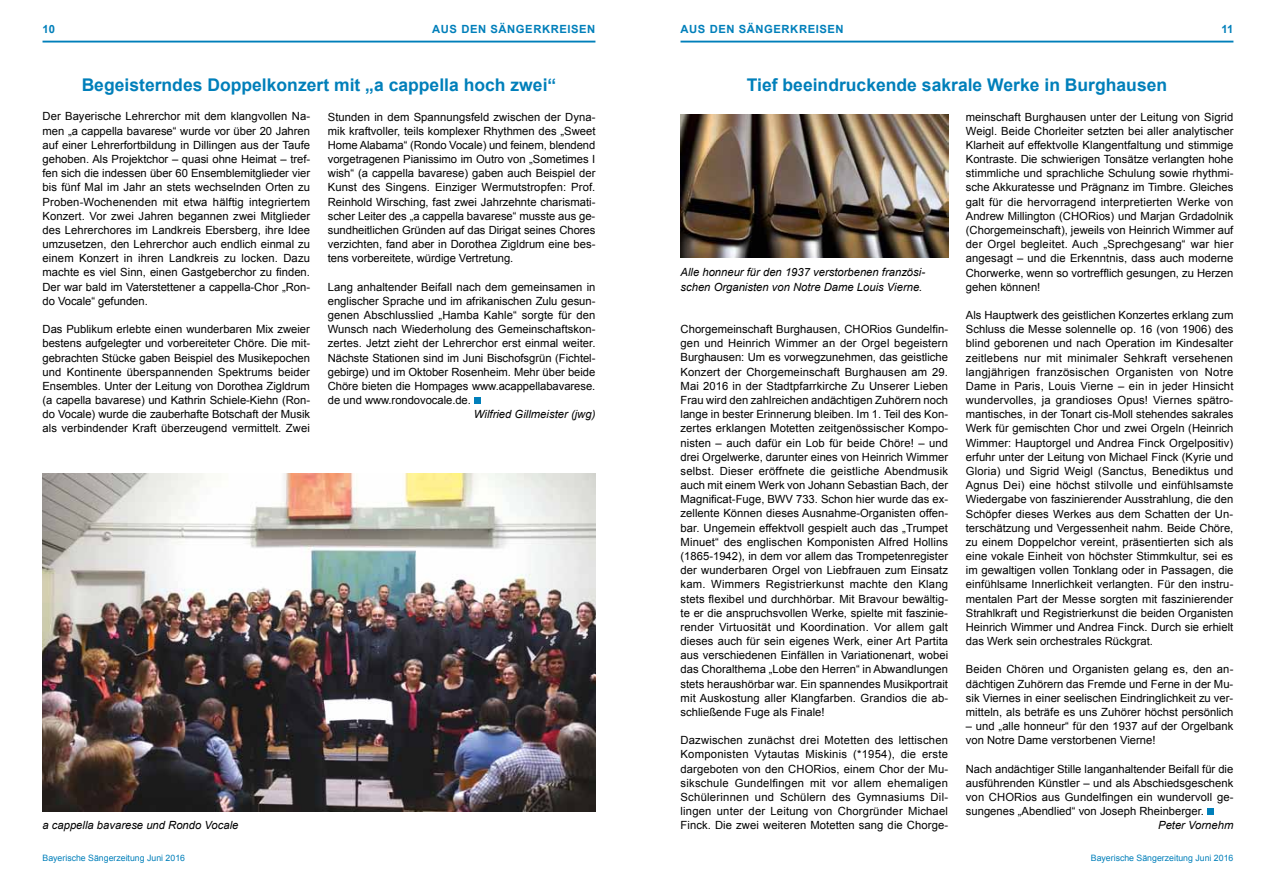
<style>
.page{position:relative;width:1276px;height:886px;background:#fff}
.page>*{position:absolute;margin:0;border:0;box-sizing:border-box;transform-origin:0 0}
.t1{font:700 17.5px "Arial";color:#007fba}
.t2{font:11.25px/14.1px "Arial";color:#000;text-align:justify}
.t3{font:italic 11.25px/14.1px "Arial";color:#000}
.t4{font:700 11.25px "Arial";letter-spacing:.05em;color:#007fba}
.t5{font:8.75px "Arial";color:#007fba}
</style>
<div class="page">
<hr style="left:43px;top:41px;width:552px;height:2px;background:#007fba">
<hr style="left:680px;top:41px;width:553px;height:2px;background:#007fba">
<div style="left:474px;top:397px;width:6px;height:7px;background:#007fba"></div>
<img style="left:43px;top:473px;width:552px;height:338px">
<div style="left:1207px;top:808px;width:6px;height:7px;background:#007fba"></div>
<img style="left:680px;top:114px;width:268px;height:144px">
<p class="t4" style="left:43px;top:22px;width:14px">10</p>
<p class="t4" style="left:432px;top:22px;width:165px">AUS DEN SÄNGERKREISEN</p>
<p class="t4" style="left:680px;top:22px;width:165px">AUS DEN SÄNGERKREISEN</p>
<p class="t4" style="left:1221px;top:22px;width:13px">11</p>
<h1 class="t1" style="left:82px;top:73px;width:476px">Begeisterndes Doppelkonzert mit „a cappella hoch zwei“</h1>
<p class="t2" style="left:43px;top:110px;width:269px">Der Bayerische Lehrerchor mit dem klangvollen Na&shy;men „a cappella bavarese“ wurde vor über 20 Jahren auf einer Lehrerfortbildung in Dillingen aus der Taufe gehoben. Als Projektchor – quasi ohne Heimat – tref&shy;fen sich die indessen über 60 Ensemblemitglieder vier bis fünf Mal im Jahr an stets wechselnden Orten zu Proben-Wochenenden mit etwa hälftig integriertem Konzert. Vor zwei Jahren begannen zwei Mitglieder des Lehrerchores im Landkreis Ebersberg, ihre Idee umzusetzen, den Lehrerchor auch endlich einmal zu einem Konzert in ihren Landkreis zu locken. Dazu machte es viel Sinn, einen Gastgeberchor zu finden.<br>Der war bald im Vaterstettener a cappella-Chor „Ron&shy;do Vocale“ gefunden.</p>
<p class="t2" style="left:43px;top:322px;width:269px">Das Publikum erlebte einen wunderbaren Mix zweier bestens aufgelegter und vorbereiteter Chöre. Die mit&shy;gebrachten Stücke gaben Beispiel des Musikepochen und Kontinente überspannenden Spektrums beider Ensembles. Unter der Leitung von Dorothea Zigldrum (a capella bavarese) und Kathrin Schiele-Kiehn (Ron&shy;do Vocale) wurde die zauberhafte Botschaft der Musik als verbindender Kraft überzeugend vermittelt. Zwei</p>
<p class="t2" style="left:328px;top:110px;width:269px">Stunden in dem Spannungsfeld zwischen der Dyna&shy;mik kraftvoller, teils komplexer Rhythmen des „Sweet Home Alabama“ (Rondo Vocale) und feinem, blendend vorgetragenen Pianissimo im Outro von „Sometimes I wish“ (a cappella bavarese) gaben auch Beispiel der Kunst des Singens. Einziger Wermutstropfen: Prof.<br>Reinhold Wirsching, fast zwei Jahrzehnte charismati&shy;scher Leiter des „a cappella bavarese“ musste aus ge&shy;sundheitlichen Gründen auf das Dirigat seines Chores verzichten, fand aber in Dorothea Zigldrum eine bes&shy;tens vorbereitete, würdige Vertretung.</p>
<p class="t2" style="left:328px;top:280px;width:269px">Lang anhaltender Beifall nach dem gemeinsamen in englischer Sprache und im afrikanischen Zulu gesun&shy;genen Abschlusslied „Hamba Kahle“ sorgte für den Wunsch nach Wiederholung des Gemeinschaftskon&shy;zertes. Jetzt zieht der Lehrerchor erst einmal weiter.<br>Nächste Stationen sind im Juni Bischofsgrün (Fichtel&shy;gebirge) und im Oktober Rosenheim. Mehr über beide Chöre bieten die Hompages www.acappellabavarese. de und www.rondovocale.de.</p>
<p class="t3" style="left:474px;top:407px;width:123px">Wilfried Gillmeister (jwg)</p>
<p class="t3" style="left:43px;top:818px;width:197px">a cappella bavarese und Rondo Vocale</p>
<h1 class="t1" style="left:747px;top:73px;width:422px">Tief beeindruckende sakrale Werke in Burghausen</h1>
<p class="t3" style="left:680px;top:266px;width:246px">Alle honneur für den 1937 verstorbenen französi&shy;schen Organisten von Notre Dame Louis Vierne.</p>
<p class="t2" style="left:680px;top:322px;width:269px">Chorgemeinschaft Burghausen, CHORios Gundelfin&shy;gen und Heinrich Wimmer an der Orgel begeistern Burghausen: Um es vorwegzunehmen, das geistliche Konzert der Chorgemeinschaft Burghausen am 29.<br>Mai 2016 in der Stadtpfarrkirche Zu Unserer Lieben Frau wird den zahlreichen andächtigen Zuhörern noch lange in bester Erinnerung bleiben. Im 1. Teil des Kon&shy;zertes erklangen Motetten zeitgenössischer Kompo&shy;nisten – auch dafür ein Lob für beide Chöre! – und drei Orgelwerke, darunter eines von Heinrich Wimmer selbst. Dieser eröffnete die geistliche Abendmusik auch mit einem Werk von Johann Sebastian Bach, der Magnificat-Fuge, BWV 733. Schon hier wurde das ex&shy;zellente Können dieses Ausnahme-Organisten offen&shy;bar. Ungemein effektvoll gespielt auch das „Trumpet Minuet“ des englischen Komponisten Alfred Hollins (1865-1942), in dem vor allem das Trompetenregister der wunderbaren Orgel von Liebfrauen zum Einsatz kam. Wimmers Registrierkunst machte den Klang stets flexibel und durchhörbar. Mit Bravour bewältig&shy;te er die anspruchsvollen Werke, spielte mit faszinie&shy;render Virtuosität und Koordination. Vor allem galt dieses auch für sein eigenes Werk, einer Art Partita aus verschiedenen Einfällen in Variationenart, wobei das Choralthema „Lobe den Herren“ in Abwandlungen stets heraushörbar war. Ein spannendes Musikportrait mit Auskostung aller Klangfarben. Grandios die ab&shy;schließende Fuge als Finale!</p>
<p class="t2" style="left:680px;top:733px;width:269px">Dazwischen zunächst drei Motetten des lettischen Komponisten Vytautas Miskinis (*1954), die erste dargeboten von den CHORios, einem Chor der Mu&shy;sikschule Gundelfingen mit vor allem ehemaligen Schülerinnen und Schülern des Gymnasiums Dil&shy;lingen unter der Leitung von Chorgründer Michael Finck. Die zwei weiteren Motetten sang die Chorge-</p>
<p class="t2" style="left:966px;top:110px;width:269px">meinschaft Burghausen unter der Leitung von Sigrid Weigl. Beide Chorleiter setzten bei aller analytischer Klarheit auf effektvolle Klangentfaltung und stimmige Kontraste. Die schwierigen Tonsätze verlangten hohe stimmliche und sprachliche Schulung sowie rhythmi&shy;sche Akkuratesse und Prägnanz im Timbre. Gleiches galt für die hervorragend interpretierten Werke von Andrew Millington (CHORios) und Marjan Grdadolnik (Chorgemeinschaft), jeweils von Heinrich Wimmer auf der Orgel begleitet. Auch „Sprechgesang“ war hier angesagt – und die Erkenntnis, dass auch moderne Chorwerke, wenn so vortrefflich gesungen, zu Herzen gehen können!</p>
<p class="t2" style="left:966px;top:308px;width:269px">Als Hauptwerk des geistlichen Konzertes erklang zum Schluss die Messe solennelle op. 16 (von 1906) des blind geborenen und nach Operation im Kindesalter zeitlebens nur mit minimaler Sehkraft versehenen langjährigen französischen Organisten von Notre Dame in Paris, Louis Vierne – ein in jeder Hinsicht wundervolles, ja grandioses Opus! Viernes spätro&shy;mantisches, in der Tonart cis-Moll stehendes sakrales Werk für gemischten Chor und zwei Orgeln (Heinrich Wimmer: Hauptorgel und Andrea Finck Orgelpositiv) erfuhr unter der Leitung von Michael Finck (Kyrie und Gloria) und Sigrid Weigl (Sanctus, Benediktus und Agnus Dei) eine höchst stilvolle und einfühlsamste Wiedergabe von faszinierender Ausstrahlung, die den Schöpfer dieses Werkes aus dem Schatten der Un&shy;terschätzung und Vergessenheit nahm. Beide Chöre, zu einem Doppelchor vereint, präsentierten sich als eine vokale Einheit von höchster Stimmkultur, sei es im gewaltigen vollen Tonklang oder in Passagen, die einfühlsame Innerlichkeit verlangten. Für den instru&shy;mentalen Part der Messe sorgten mit faszinierender Strahlkraft und Registrierkunst die beiden Organisten Heinrich Wimmer und Andrea Finck. Durch sie erhielt das Werk sein orchestrales Rückgrat.</p>
<p class="t2" style="left:966px;top:662px;width:269px">Beiden Chören und Organisten gelang es, den an&shy;dächtigen Zuhörern das Fremde und Ferne in der Mu&shy;sik Viernes in einer seelischen Eindringlichkeit zu ver&shy;mitteln, als beträfe es uns Zuhörer höchst persönlich</p>
<p class="t2" style="left:966px;top:719px;width:269px">– und „alle honneur“ für den 1937 auf der Orgelbank von Notre Dame verstorbenen Vierne!</p>
<p class="t2" style="left:966px;top:762px;width:269px">Nach andächtiger Stille langanhaltender Beifall für die ausführenden Künstler – und als Abschiedsgeschenk von CHORios aus Gundelfingen ein wundervoll ge&shy;sungenes „Abendlied“ von Joseph Rheinberger.</p>
<p class="t3" style="left:1158px;top:818px;width:77px">Peter Vornehm</p>
<p class="t5" style="left:43px;top:852px;width:144px">Bayerische Sängerzeitung Juni 2016</p>
<p class="t5" style="left:1091px;top:852px;width:144px">Bayerische Sängerzeitung Juni 2016</p>
</div>
